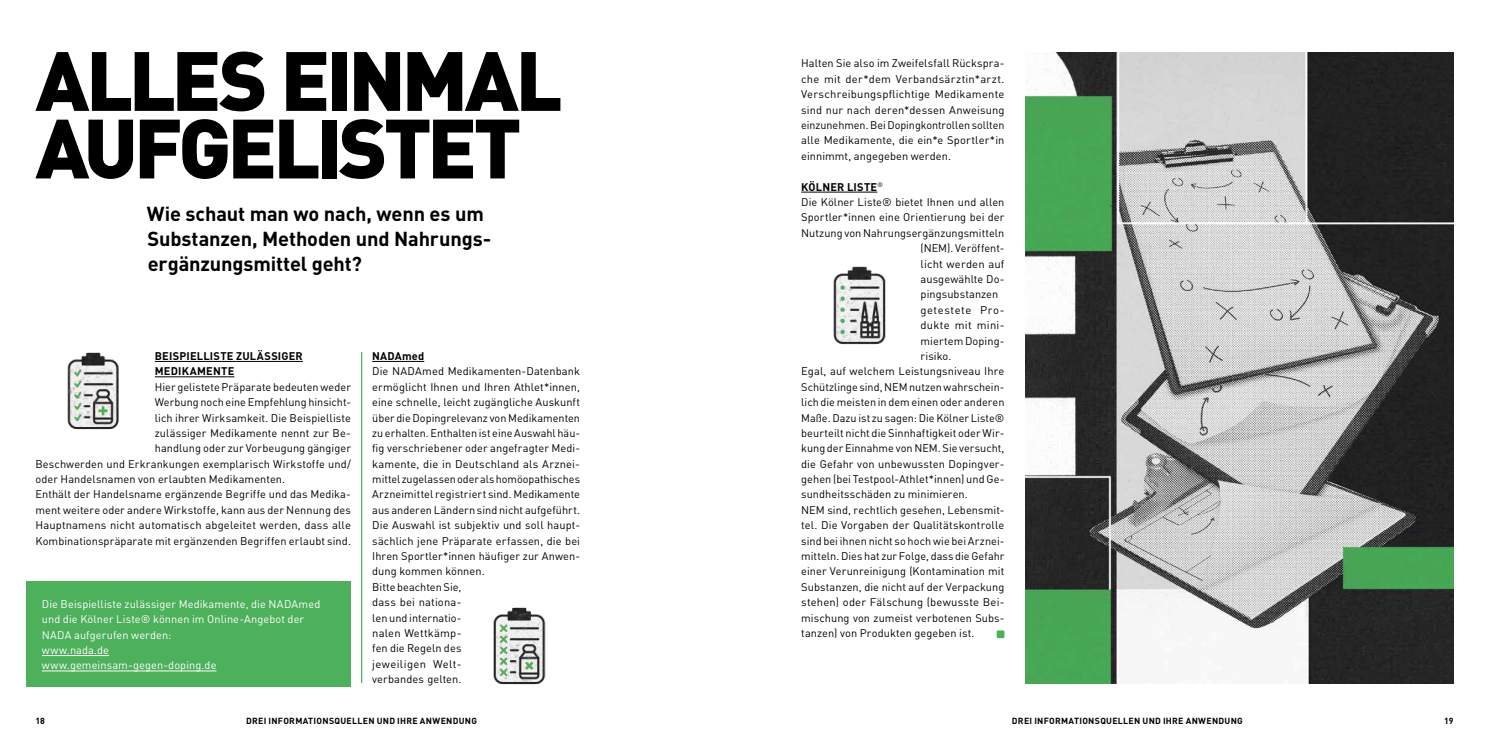
<style>
.page{position:relative;width:1489px;height:745px;background:#fff}
.page>*{position:absolute;margin:0;border:0;box-sizing:border-box;transform-origin:0 0}
.t1{font:900 82.5px/67.5px "DIN";letter-spacing:-.05em;color:#000}
.t2{font:700 20px/25px "DIN Pro";letter-spacing:-.01em;color:#000}
.t3{font:11px/15.4px "DIN Pro";letter-spacing:.005em;color:#000}
.t4{font:11px/15.4px "DIN Pro";letter-spacing:.005em;color:#fff}
.t5{font:700 11px/15.4px "DIN Pro";letter-spacing:.02em;color:#000}
.t6{font:11px "DIN Pro";letter-spacing:.045em;color:#000}
.t7{font:700 11px "DIN";letter-spacing:.015em;color:#000}
.t8{font:700 8.75px "DIN Pro";letter-spacing:.03em;color:#000}
</style>
<div class="page">
<hr style="left:372px;top:361px;width:52px;height:1px;background:#000">
<hr style="left:801px;top:192px;width:76px;height:1px;background:#000">
<hr style="left:155px;top:361px;width:148px;height:1px;background:#000">
<hr style="left:155px;top:376px;width:79px;height:1px;background:#000">
<hr style="left:361px;top:352px;width:1px;height:330px;background:#4db05b">
<div style="left:26px;top:581px;width:325px;height:105px;background:#4db05b"></div>
<hr style="left:42px;top:654px;width:67px;height:1px;background:#fff">
<hr style="left:42px;top:670px;width:174px;height:1px;background:#fff">
<div style="left:996px;top:630px;width:8px;height:7px;background:#4db05b;border-radius:2px"></div>
<img style="left:1025px;top:52px;width:428px;height:630px">
<img style="left:67px;top:352px;width:52px;height:78px">
<img style="left:833px;top:266px;width:53px;height:78px">
<img style="left:493px;top:607px;width:53px;height:78px">
<h1 class="t1" style="left:35px;top:43px;width:529px">ALLES EINMAL<br>AUFGELISTET</h1>
<h2 class="t2" style="left:147px;top:201px;width:346px">Wie schaut man wo nach, wenn es um<br>Substanzen, Methoden und Nahrungs&shy;ergänzungsmittel geht?</h2>
<p class="t5" style="left:155px;top:347px;width:149px">BEISPIELLISTE ZULÄSSIGER<br>MEDIKAMENTE</p>
<p class="t3" style="left:155px;top:378px;width:198px">Hier gelistete Präparate bedeuten weder</p>
<p class="t3" style="left:155px;top:394px;width:198px">Werbung noch eine Empfehlung hinsicht-</p>
<p class="t3" style="left:155px;top:409px;width:198px">lich ihrer Wirksamkeit. Die Beispielliste</p>
<p class="t3" style="left:155px;top:424px;width:198px">zulässiger Medikamente nennt zur Be-</p>
<p class="t3" style="left:155px;top:440px;width:198px">handlung oder zur Vorbeugung gängiger</p>
<p class="t3" style="left:35px;top:455px;width:317px">Beschwerden und Erkrankungen exemplarisch Wirkstoffe und/</p>
<p class="t3" style="left:35px;top:470px;width:251px">oder Handelsnamen von erlaubten Medikamenten.</p>
<p class="t3" style="left:35px;top:486px;width:317px">Enthält der Handelsname ergänzende Begriffe und das Medika-</p>
<p class="t3" style="left:35px;top:501px;width:317px">ment weitere oder andere Wirkstoffe, kann aus der Nennung des</p>
<p class="t3" style="left:35px;top:517px;width:317px">Hauptnamens nicht automatisch abgeleitet werden, dass alle</p>
<p class="t3" style="left:35px;top:532px;width:317px">Kombinationspräparate mit ergänzenden Begriffen erlaubt sind.</p>
<p class="t4" style="left:42px;top:595px;width:280px">Die Beispielliste zulässiger Medikamente, die NADAmed und die Kölner Liste® können im Online-Angebot der NADA aufgerufen werden:<br>www.nada.de<br>www.gemeinsam-gegen-doping.de</p>
<p class="t7" style="left:372px;top:348px;width:53px">NADAmed</p>
<p class="t3" style="left:372px;top:363px;width:209px">Die NADAmed Medikamenten-Datenbank ermöglicht Ihnen und Ihren Athlet*innen, eine schnelle, leicht zugängliche Auskunft über die Dopingrelevanz von Medikamenten zu erhalten. Enthalten ist eine Auswahl häu&shy;fig verschriebener oder angefragter Medi&shy;kamente, die in Deutschland als Arznei&shy;mittel zugelassen oder als homöopathisches Arzneimittel registriert sind. Medikamente aus anderen Ländern sind nicht aufgeführt.<br>Die Auswahl ist subjektiv und soll haupt&shy;sächlich jene Präparate erfassen, die bei Ihren Sportler*innen häufiger zur Anwen&shy;dung kommen können.<br>Bitte beachten Sie,<br>dass bei nationa-<br>len und internatio-<br>nalen Wettkämp-<br>fen die Regeln des<br>jeweiligen Welt-<br>verbandes gelten.</p>
<p class="t3" style="left:801px;top:55px;width:205px;text-align:justify">Halten Sie also im Zweifelsfall Rückspra&shy;che mit der*dem Verbandsärztin*arzt.<br>Verschreibungspflichtige Medikamente sind nur nach deren*dessen Anweisung einzunehmen. Bei Dopingkontrollen sollten alle Medikamente, die ein*e Sportler*in einnimmt, angegeben werden.</p>
<p class="t5" style="left:801px;top:178px;width:83px">KÖLNER LISTE<sup>®</sup></p>
<p class="t3" style="left:801px;top:194px;width:205px">Die Kölner Liste® bietet Ihnen und allen</p>
<p class="t3" style="left:801px;top:209px;width:205px">Sportler*innen eine Orientierung bei der</p>
<p class="t3" style="left:801px;top:224px;width:205px">Nutzung von Nahrungsergänzungsmitteln</p>
<p class="t3" style="left:920px;top:240px;width:85px">(NEM). Veröffent-</p>
<p class="t3" style="left:920px;top:255px;width:85px">licht werden auf</p>
<p class="t3" style="left:920px;top:271px;width:85px">ausgewählte Do-</p>
<p class="t3" style="left:920px;top:286px;width:79px">pingsubstanzen</p>
<p class="t6" style="left:920px;top:302px;width:85px">getestete Pro-</p>
<p class="t3" style="left:920px;top:317px;width:85px">dukte mit mini-</p>
<p class="t3" style="left:920px;top:332px;width:85px">miertem Doping-</p>
<p class="t3" style="left:920px;top:347px;width:32px">risiko.</p>
<p class="t3" style="left:801px;top:363px;width:205px">Egal, auf welchem Leistungsniveau Ihre</p>
<p class="t3" style="left:801px;top:378px;width:205px">Schützlinge sind, NEM nutzen wahrschein-</p>
<p class="t3" style="left:801px;top:394px;width:205px">lich die meisten in dem einen oder anderen</p>
<p class="t3" style="left:801px;top:409px;width:205px">Maße. Dazu ist zu sagen: Die Kölner Liste®</p>
<p class="t3" style="left:801px;top:424px;width:205px">beurteilt nicht die Sinnhaftigkeit oder Wir-</p>
<p class="t3" style="left:801px;top:440px;width:205px">kung der Einnahme von NEM. Sie versucht,</p>
<p class="t3" style="left:801px;top:455px;width:205px">die Gefahr von unbewussten Dopingver-</p>
<p class="t3" style="left:801px;top:470px;width:205px">gehen (bei Testpool-Athlet*innen) und Ge-</p>
<p class="t3" style="left:801px;top:486px;width:168px">sundheitsschäden zu minimieren.</p>
<p class="t3" style="left:801px;top:501px;width:205px">NEM sind, rechtlich gesehen, Lebensmit-</p>
<p class="t3" style="left:801px;top:517px;width:205px">tel. Die Vorgaben der Qualitätskontrolle</p>
<p class="t3" style="left:801px;top:532px;width:205px">sind bei ihnen nicht so hoch wie bei Arznei-</p>
<p class="t3" style="left:801px;top:547px;width:205px">mitteln. Dies hat zur Folge, dass die Gefahr</p>
<p class="t3" style="left:801px;top:563px;width:205px">einer Verunreinigung (Kontamination mit</p>
<p class="t3" style="left:801px;top:578px;width:205px">Substanzen, die nicht auf der Verpackung</p>
<p class="t3" style="left:801px;top:593px;width:205px">stehen) oder Fälschung (bewusste Bei-</p>
<p class="t3" style="left:801px;top:609px;width:205px">mischung von zumeist verbotenen Subs-</p>
<p class="t3" style="left:801px;top:624px;width:175px">tanzen) von Produkten gegeben ist.</p>
<p class="t8" style="left:35px;top:714px;width:11px">18</p>
<p class="t8" style="left:246px;top:714px;width:12px">Drei</p>
<p class="t8" style="left:268px;top:714px;width:22px">Informations</p>
<p class="t8" style="left:334px;top:714px;width:13px">quellen</p>
<p class="t8" style="left:377px;top:714px;width:7px">und</p>
<p class="t8" style="left:397px;top:714px;width:6px">ihre</p>
<p class="t8" style="left:420px;top:714px;width:14px">Anwendung</p>
<p class="t8" style="left:1011px;top:714px;width:12px">Drei</p>
<p class="t8" style="left:1034px;top:714px;width:22px">Informations</p>
<p class="t8" style="left:1100px;top:714px;width:13px">quellen</p>
<p class="t8" style="left:1142px;top:714px;width:7px">und</p>
<p class="t8" style="left:1162px;top:714px;width:6px">ihre</p>
<p class="t8" style="left:1185px;top:714px;width:14px">Anwendung</p>
<p class="t8" style="left:1443px;top:714px;width:11px">19</p>
</div>
